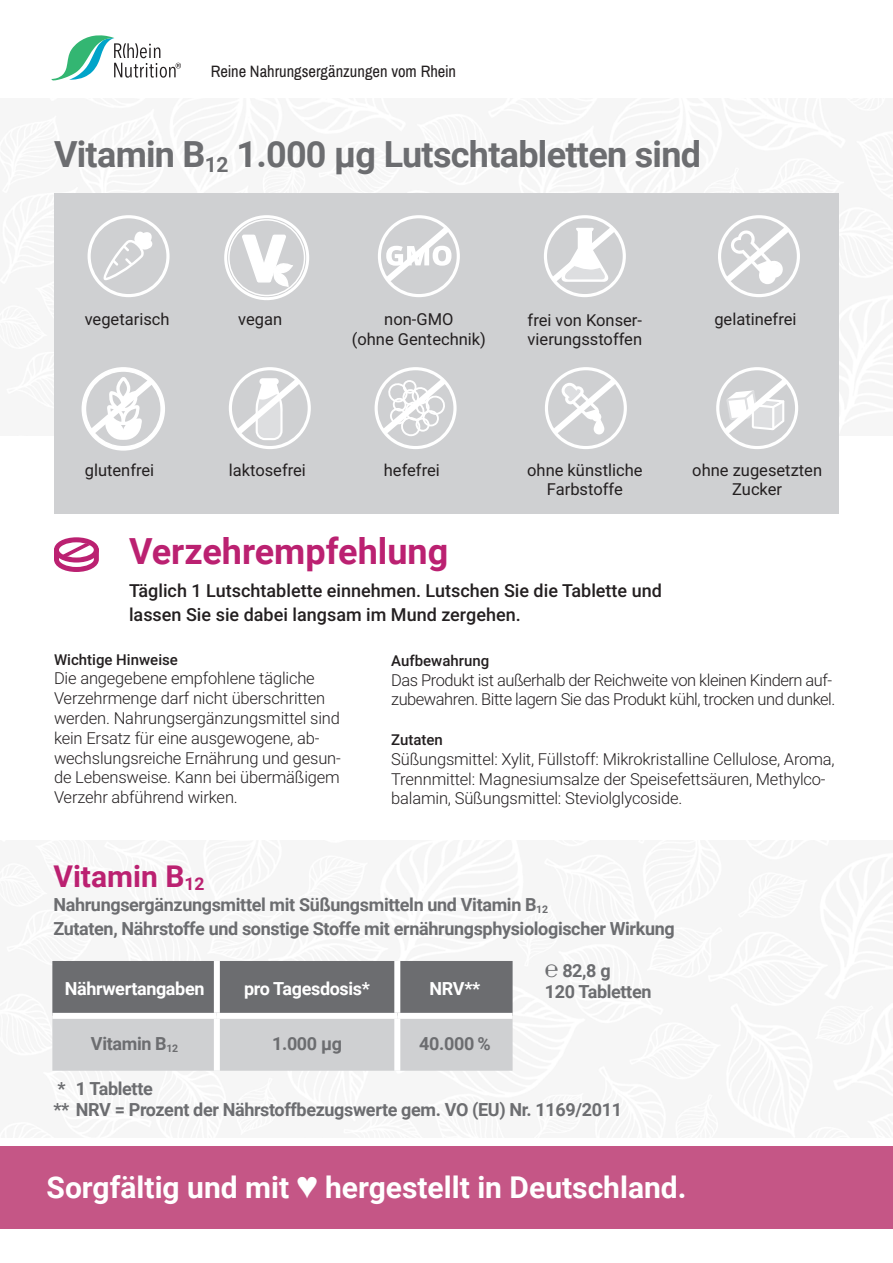
<style>
.page{position:relative;width:893px;height:1263px;background:#fff}
.page>*{position:absolute;margin:0;border:0;box-sizing:border-box;transform-origin:0 0}
.t1{font:700 36px "Roboto";letter-spacing:-.02em;color:#6c6d70}
.t2{font:700 36px "Roboto";color:#bb2171}
.t3{font:700 30px "Roboto";color:#fff}
.t4{font:700 30px "Roboto";color:#bb2171}
.t5{font:700 18px/21px "Roboto";letter-spacing:-.02em;color:#6c6d70}
.t6{font:500 18px/24px "Roboto";color:#231f20}
.t7{font:700 18px "Roboto";letter-spacing:-.02em;color:#fff}
.t8{font:300 16.5px/19.8px "Roboto";letter-spacing:-.01em;color:#231f20}
.t9{font:16.5px/19.8px "Roboto";color:#231f20;text-align:center}
.t10{font:300 16.5px/19.8px "Roboto";letter-spacing:-.03em;color:#231f20}
.t11{font:16.5px "Archivo Narrow";color:#231f20}
.t12{font:500 15px "Roboto";color:#231f20}
.s1{font-family:"Helvetica Neue";font-weight:400}
</style>
<div class="page">
<div style="left:54px;top:193px;width:785px;height:321px;background:#cfd0d2"></div>
<svg style="left:51px;top:35px;width:130px;height:45px"></svg>
<svg style="left:88px;top:215px;width:82px;height:82px"></svg>
<svg style="left:545px;top:367px;width:82px;height:82px"></svg>
<svg style="left:716px;top:367px;width:82px;height:82px"></svg>
<svg style="left:544px;top:215px;width:82px;height:82px"></svg>
<div style="left:228px;top:219px;width:77px;height:77px;border:2px solid #fff;border-radius:50%"></div>
<div style="left:224px;top:215px;width:85px;height:85px;border:3px solid #fff;border-radius:50%"></div>
<svg style="left:241px;top:233px;width:54px;height:57px"></svg>
<svg style="left:378px;top:215px;width:82px;height:82px"></svg>
<svg style="left:718px;top:215px;width:82px;height:82px"></svg>
<svg style="left:82px;top:367px;width:83px;height:84px"></svg>
<svg style="left:229px;top:367px;width:82px;height:82px"></svg>
<svg style="left:375px;top:367px;width:82px;height:82px"></svg>
<svg style="left:54px;top:537px;width:45px;height:35px"></svg>
<svg style="left:52px;top:961px;width:461px;height:110px;background:#9e9fa1"></svg>
<div style="left:214px;top:961px;width:6px;height:52px;background:#fff"></div>
<div style="left:394px;top:961px;width:6px;height:52px;background:#fff"></div>
<div style="left:52px;top:1013px;width:165px;height:6px;background:#fff"></div>
<div style="left:217px;top:1013px;width:180px;height:6px;background:#fff"></div>
<div style="left:214px;top:1019px;width:6px;height:52px;background:#fff"></div>
<div style="left:397px;top:1013px;width:116px;height:6px;background:#fff"></div>
<div style="left:394px;top:1019px;width:6px;height:52px;background:#fff"></div>
<div style="left:0;top:1146px;width:893px;height:82px;background:#c55686"></div>
<p class="t11" style="left:211px;top:61px;width:247px">Reine Nahrungsergänzungen vom Rhein</p>
<h1 class="t1" style="left:54px;top:129px;width:649px">Vitamin B<sub>12</sub> 1.000 μg Lutschtabletten sind</h1>
<p class="t9" style="left:238px;top:308px;width:45px">vegan</p>
<p class="t9" style="left:352px;top:308px;width:136px">non-GMO<br>(ohne Gentechnik)</p>
<p class="t9" style="left:714px;top:308px;width:84px">gelatinefrei</p>
<p class="t9" style="left:85px;top:308px;width:86px">vegetarisch</p>
<p class="t9" style="left:528px;top:309px;width:116px;text-align:left">frei von Konser&shy;vierungsstoffen</p>
<p class="t9" style="left:85px;top:459px;width:71px">glutenfrei</p>
<p class="t9" style="left:229px;top:459px;width:79px">laktosefrei</p>
<p class="t9" style="left:384px;top:459px;width:58px">hefefrei</p>
<p class="t9" style="left:527px;top:459px;width:117px">ohne künstliche<br>Farbstoffe</p>
<p class="t9" style="left:692px;top:459px;width:131px">ohne zugesetzten<br>Zucker</p>
<h1 class="t2" style="left:129px;top:526px;width:321px">Verzehrempfehlung</h1>
<p class="t6" style="left:129px;top:578px;width:534px">Täglich 1 Lutschtablette einnehmen. Lutschen Sie die Tablette und lassen Sie sie dabei langsam im Mund zergehen.</p>
<p class="t12" style="left:54px;top:649px;width:125px">Wichtige Hinweise</p>
<p class="t8" style="left:54px;top:668px;width:288px">Die angegebene empfohlene tägliche Verzehrmenge darf nicht überschritten werden. Nahrungsergänzungsmittel sind kein Ersatz für eine ausgewogene, ab&shy;wechslungsreiche Ernährung und gesun&shy;de Lebensweise. Kann bei übermäßigem Verzehr abführend wirken.</p>
<p class="t12" style="left:391px;top:650px;width:100px">Aufbewahrung</p>
<p class="t10" style="left:391px;top:669px;width:446px">Das Produkt ist außerhalb der Reichweite von kleinen Kindern auf&shy;zubewahren. Bitte lagern Sie das Produkt kühl, trocken und dunkel.</p>
<p class="t12" style="left:391px;top:729px;width:53px">Zutaten</p>
<p class="t8" style="left:391px;top:748px;width:445px">Süßungsmittel: Xylit, Füllstoff: Mikrokristalline Cellulose, Aroma,<br>Trennmittel: Magnesiumsalze der Speisefettsäuren, Methylco&shy;balamin, Süßungsmittel: Steviolglycoside.</p>
<h2 class="t4" style="left:53px;top:855px;width:153px">Vitamin B<sub>12</sub></h2>
<p class="t5" style="left:53px;top:892px;width:623px;line-height:24px">Nahrungsergänzungsmittel mit Süßungsmitteln und Vitamin B<sub>12<br></sub>Zutaten, Nährstoffe und sonstige Stoffe mit ernährungsphysiologischer Wirkung</p>
<p class="t7" style="left:65px;top:976px;width:141px">Nährwertangaben</p>
<p class="t7" style="left:244px;top:976px;width:127px">pro Tagesdosis*</p>
<p class="t7" style="left:430px;top:976px;width:52px">NRV**</p>
<p class="t5" style="left:91px;top:1032px;width:89px">Vitamin B<sub>12</sub></p>
<p class="t5" style="left:272px;top:1032px;width:71px">1.000 μg</p>
<p class="t5" style="left:419px;top:1032px;width:73px">40.000 %</p>
<p class="t5" style="left:545px;top:960px;width:108px"><span class="s1">℮</span> 82,8 g<br>120 Tabletten</p>
<p class="t5" style="left:53px;top:1077px;width:570px">* 1 Tablette<br>** NRV = Prozent der Nährstoffbezugswerte gem. VO (EU) Nr. 1169/2011</p>
<h2 class="t3" style="left:47px;top:1167px;width:641px">Sorgfältig und mit ♥ hergestellt in Deutschland.</h2>
</div>
